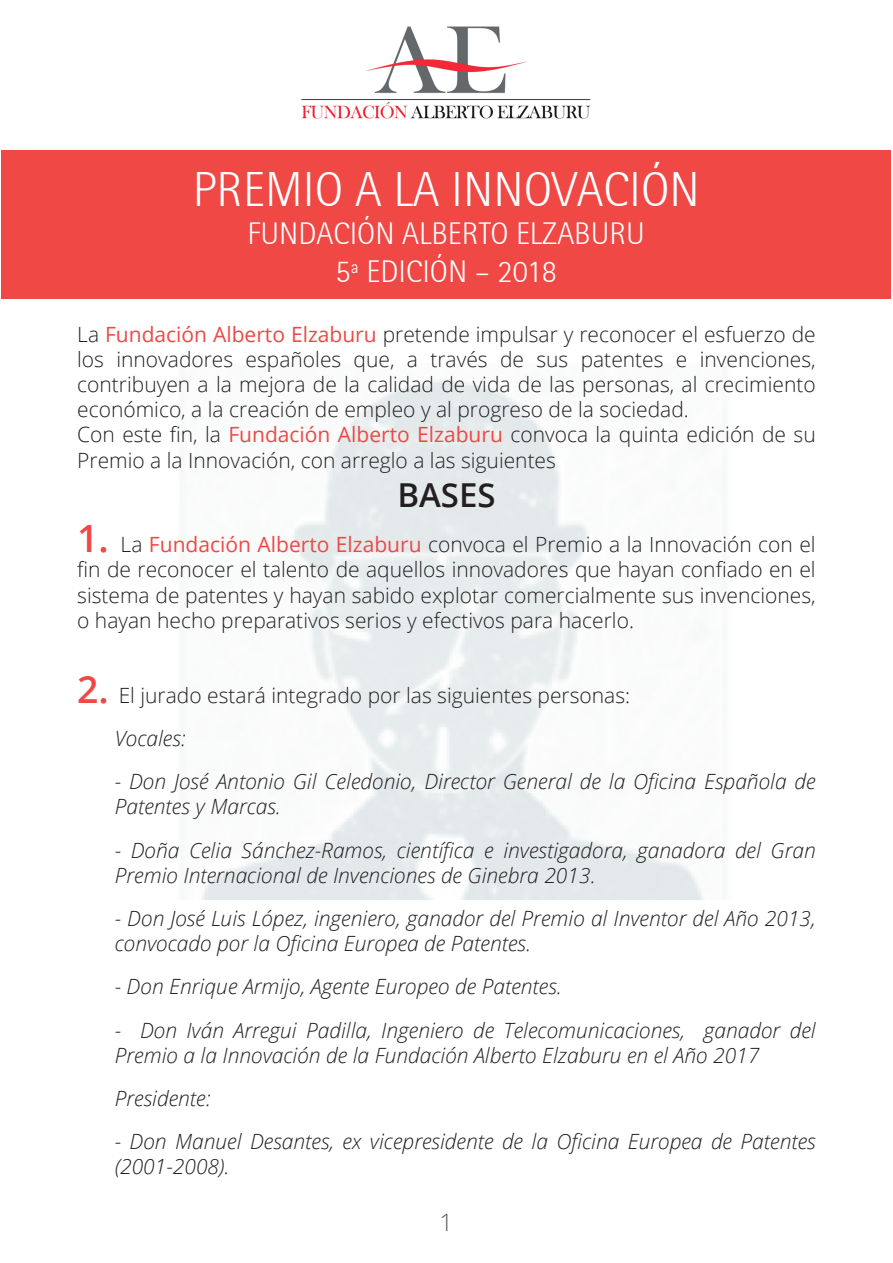
<style>
.page{position:relative;width:893px;height:1263px;background:#fff}
.page>*{position:absolute;margin:0;border:0;box-sizing:border-box;transform-origin:0 0}
.t1{font:300 49.5px "Rotis Sans Serif 45";color:#fff}
.t2{font:600 33px "Open Sans";color:#231f20}
.t3{font:300 31.5px/37.8px "Rotis Sans Serif 45";color:#fff;text-align:center}
.t4{font:300 24px "Open Sans";color:#57585a}
.t5{font:300 21px/25.2px "Open Sans";color:#231f20}
.t6{font:italic 300 21px/25.2px "Open Sans";color:#231f20}
.s1{font-weight:400;color:#ef4845}
.s2{font-weight:600;font-size:37.5px;color:#ef4845}
.s3{font-style:italic}
</style>
<div class="page">
<div style="left:2px;top:150px;width:889px;height:148px;background:#ef4845"></div>
<img style="left:301px;top:26px;width:290px;height:93px">
<h1 class="t1" style="left:193px;top:161px;width:508px">PREMIO A LA INNOVACIÓN</h1>
<h3 class="t3" style="left:248px;top:214px;width:399px">FUNDACIÓN ALBERTO ELZABURU<br>5ª EDICIÓN – 2018</h3>
<p class="t5" style="left:77px;top:321px;width:740px">La <span class="s1">Fundación Alberto Elzaburu</span> pretende impulsar y reconocer el esfuerzo de los innovadores españoles que, a través de sus patentes e invenciones, contribuyen a la mejora de la calidad de vida de las personas, al crecimiento económico, a la creación de empleo y al progreso de la sociedad.<br>Con este fin, la <span class="s1">Fundación Alberto Elzaburu</span> convoca la quinta edición de su Premio a la Innovación, con arreglo a las siguientes</p>
<h2 class="t2" style="left:397px;top:472px;width:100px">BASES</h2>
<p class="t5" style="left:77px;top:531px;width:740px;text-align:justify"><span class="s2">1.</span> La <span class="s1">Fundación Alberto Elzaburu</span> convoca el Premio a la Innovación con el fin de reconocer el talento de aquellos innovadores que hayan confiado en el sistema de patentes y hayan sabido explotar comercialmente sus invenciones, o hayan hecho preparativos serios y efectivos para hacerlo.</p>
<p class="t5" style="left:115px;top:673px;width:517px;line-height:43.2px;text-indent:-38px"><span class="s2">2.</span> El jurado estará integrado por las siguientes personas:<br><span class="s3">Vocales:</span></p>
<p class="t6" style="left:115px;top:768px;width:702px">- Don José Antonio Gil Celedonio, Director General de la Oficina Española de<br>Patentes y Marcas.</p>
<p class="t6" style="left:115px;top:836px;width:702px">- Doña Celia Sánchez-Ramos, científica e investigadora, ganadora del Gran<br>Premio Internacional de Invenciones de Ginebra 2013.</p>
<p class="t6" style="left:115px;top:905px;width:702px">- Don José Luis López, ingeniero, ganador del Premio al Inventor del Año 2013, convocado por la Oficina Europea de Patentes.</p>
<p class="t6" style="left:115px;top:973px;width:449px">- Don Enrique Armijo, Agente Europeo de Patentes.</p>
<p class="t6" style="left:115px;top:1016px;width:702px">- Don Iván Arregui Padilla, Ingeniero de Telecomunicaciones, ganador del<br>Premio a la Innovación de la Fundación Alberto Elzaburu en el Año 2017</p>
<p class="t6" style="left:115px;top:1085px;width:97px">Presidente:</p>
<p class="t6" style="left:115px;top:1128px;width:702px">- Don Manuel Desantes, ex vicepresidente de la Oficina Europea de Patentes (2001-2008).</p>
<p class="t4" style="left:440px;top:1206px;width:15px">1</p>
</div>
